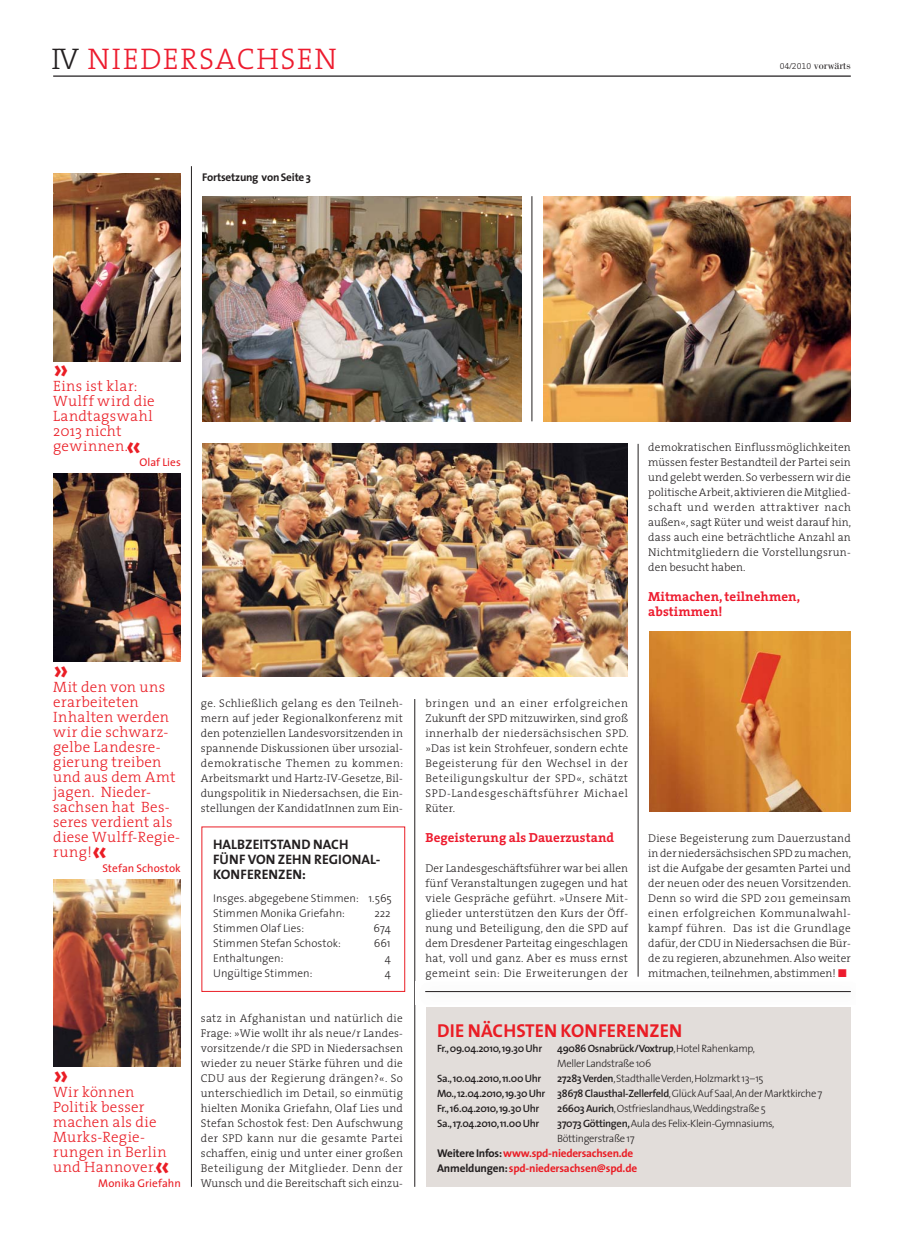
<style>
.page{position:relative;width:904px;height:1241px;background:#fff}
.page>*{position:absolute;margin:0;border:0;box-sizing:border-box;transform-origin:0 0}
.t1{font:30px "The Serif Light Caps";letter-spacing:.05em;color:#ed1b2e}
.t2{font:700 18.75px "The Sans";letter-spacing:.005em;color:#ea1d25}
.t3{font:300 15px/15px "The Serif";letter-spacing:.02em;color:#ea1d25}
.t4{font:700 13.75px/15px "The Sans";letter-spacing:.005em;color:#231f20}
.t5{font:700 13.12px/15px "The Serif";letter-spacing:.005em;color:#ed1b2e}
.t6{font:300 11.25px/15px "The Serif";letter-spacing:.02em;color:#231f20;text-align:justify}
.t7{font:300 11.25px/15px "The Sans";letter-spacing:.005em;color:#231f20}
.t8{font:700 11.25px/15px "The Sans";letter-spacing:-.015em;color:#ea1d25}
.t9{font:11.25px "The Sans";letter-spacing:.005em;color:#ea1d25}
.t10{font:700 11.25px "The Sans";letter-spacing:-.02em;color:#231f20}
.t11{font:11.25px "Bodoni";color:#231f20}
.t12{font:600 10.62px/15px "The Sans";letter-spacing:-.03em;color:#231f20}
.t13{font:300 10.62px/15px "The Sans";letter-spacing:-.03em;color:#231f20}
.s1{color:#231f20}
.s2{font-family:"The Serif Light Expert";font-size:8.75px}
.s3{font-family:"The Sans";font-weight:700;font-size:28.75px}
.s4{color:#ed1b2e}
.s5{font-weight:600}
.s6{font-weight:300}
</style>
<div class="page">
<div style="left:426px;top:1006px;width:424px;height:180px;background:#e2ddda"></div>
<hr style="left:53px;top:75px;width:797px;height:2px;background:#231f20">
<img style="left:544px;top:196px;width:306px;height:225px">
<img style="left:53px;top:474px;width:128px;height:187px">
<img style="left:53px;top:174px;width:128px;height:187px">
<img style="left:53px;top:879px;width:128px;height:187px">
<hr style="left:414px;top:699px;width:1px;height:487px;background:#231f20">
<hr style="left:531px;top:196px;width:1px;height:225px;background:#231f20">
<hr style="left:638px;top:444px;width:1px;height:532px;background:#231f20">
<hr style="left:191px;top:166px;width:1px;height:1020px;background:#231f20">
<img style="left:202px;top:444px;width:425px;height:232px">
<img style="left:649px;top:631px;width:201px;height:180px">
<img style="left:202px;top:196px;width:319px;height:225px">
<img style="left:425px;top:991px;width:426px;height:2px">
<hr style="left:425px;top:991px;width:425px;height:1px;background:#231f20">
<h1 class="t1" style="left:51px;top:41px;width:287px"><span class="s1">IV</span> NIEDERSACHSEN</h1>
<p class="t10" style="left:202px;top:172px;width:110px">Fortsetzung von Seite 3</p>
<p class="t11" style="left:779px;top:61px;width:72px"><span class="s2">04/2010</span> vorwärts</p>
<h3 class="t3" style="left:53px;top:379px;width:103px"><sup>»</sup>Eins ist klar:<br>Wulff wird die<br>Landtagswahl<br>2013 nicht gewinnen.<span class="s3">«</span></h3>
<p class="t9" style="left:139px;top:458px;width:43px">Olaf Lies</p>
<h3 class="t3" style="left:53px;top:679px;width:128px"><sup>»</sup>Mit den von uns erarbeiteten<br>Inhalten werden wir die schwarz&shy;gelbe Landesre&shy;gierung treiben und aus dem Amt jagen. Nieder&shy;sachsen hat Bes&shy;seres verdient als diese Wulff-Regie&shy;rung!<span class="s3">«</span></h3>
<p class="t9" style="left:102px;top:863px;width:80px">Stefan Schostok</p>
<h3 class="t3" style="left:53px;top:1084px;width:119px"><sup>»</sup>Wir können<br>Politik besser machen als die<br>Murks-Regie&shy;rungen in Berlin und Hannover.<span class="s3">«</span></h3>
<p class="t9" style="left:98px;top:1178px;width:84px">Monika Griefahn</p>
<p class="t6" style="left:201px;top:695px;width:204px">ge. Schließlich gelang es den Teilneh&shy;mern auf jeder Regionalkonferenz mit den potenziellen Landesvorsitzenden in spannende Diskussionen über ursozial&shy;demokratische Themen zu kommen:<br>Arbeitsmarkt und Hartz-IV-Gesetze, Bil&shy;dungspolitik in Niedersachsen, die Ein&shy;stellungen der KandidatInnen zum Ein-</p>
<p class="t4" style="left:213px;top:837px;width:169px">HALBZEITSTAND NACH<br>FÜNF VON ZEHN REGIONAL-<br>KONFERENZEN:</p>
<p class="t7" style="left:213px;top:891px;width:180px">Insges. abgegebene Stimmen: 1.565<br>Stimmen Monika Griefahn:</p>
<p class="t7" style="left:374px;top:906px;width:18px">222</p>
<p class="t7" style="left:213px;top:921px;width:93px">Stimmen Olaf Lies:</p>
<p class="t7" style="left:373px;top:921px;width:19px">674</p>
<p class="t7" style="left:213px;top:936px;width:129px">Stimmen Stefan Schostok:</p>
<p class="t7" style="left:374px;top:936px;width:18px">661</p>
<p class="t7" style="left:213px;top:951px;width:72px">Enthaltungen:</p>
<p class="t7" style="left:385px;top:951px;width:8px">4</p>
<p class="t7" style="left:213px;top:966px;width:101px">Ungültige Stimmen:</p>
<p class="t7" style="left:385px;top:966px;width:8px">4</p>
<p class="t6" style="left:201px;top:1010px;width:203px">satz in Afghanistan und natürlich die Frage: »Wie wollt ihr als neue/r Landes&shy;vorsitzende/r die SPD in Niedersachsen wieder zu neuer Stärke führen und die CDU aus der Regierung drängen?«. So unterschiedlich im Detail, so einmütig hielten Monika Griefahn, Olaf Lies und Stefan Schostok fest: Den Aufschwung der SPD kann nur die gesamte Partei schaffen, einig und unter einer großen Beteiligung der Mitglieder. Denn der Wunsch und die Bereitschaft sich einzu-</p>
<p class="t6" style="left:648px;top:440px;width:204px">demokratischen Einflussmöglichkeiten müssen fester Bestandteil der Partei sein und gelebt werden. So verbessern wir die politische Arbeit, aktivieren die Mitglied&shy;schaft und werden attraktiver nach außen«, sagt Rüter und weist darauf hin, dass auch eine beträchtliche Anzahl an Nichtmitgliedern die Vorstellungsrun&shy;den besucht haben.</p>
<p class="t5" style="left:648px;top:590px;width:153px">Mitmachen, teilnehmen, abstimmen!</p>
<p class="t6" style="left:425px;top:695px;width:204px">bringen und an einer erfolgreichen Zukunft der SPD mitzuwirken, sind groß innerhalb der niedersächsischen SPD. »Das ist kein Strohfeuer, sondern echte Begeisterung für den Wechsel in der Beteiligungskultur der SPD«, schätzt SPD-Landesgeschäftsführer Michael Rüter.</p>
<p class="t5" style="left:425px;top:830px;width:190px">Begeisterung als Dauerzustand</p>
<p class="t6" style="left:425px;top:860px;width:204px">Der Landesgeschäftsführer war bei allen fünf Veranstaltungen zugegen und hat viele Gespräche geführt. »Unsere Mit&shy;glieder unterstützen den Kurs der Öff&shy;nung und Beteiligung, den die SPD auf dem Dresdener Parteitag eingeschlagen hat, voll und ganz. Aber es muss ernst gemeint sein: Die Erweiterungen der</p>
<p class="t6" style="left:648px;top:830px;width:204px">Diese Begeisterung zum Dauerzustand in der niedersächsischen SPD zu machen, ist die Aufgabe der gesamten Partei und der neuen oder des neuen Vorsitzenden.<br>Denn so wird die SPD 2011 gemeinsam einen erfolgreichen Kommunalwahl&shy;kampf führen. Das ist die Grundlage dafür, der CDU in Niedersachsen die Bür&shy;de zu regieren, abzunehmen. Also weiter mitmachen, teilnehmen, abstimmen! <span class="s4">■</span></p>
<h2 class="t2" style="left:437px;top:1020px;width:246px">DIE NÄCHSTEN KONFERENZEN</h2>
<p class="t12" style="left:437px;top:1041px;width:107px">Fr., 09.04.2010, 19.30 Uhr</p>
<p class="t13" style="left:557px;top:1041px;width:199px"><span class="s5">49086 Osnabrück/Voxtrup</span>, Hotel Rahenkamp,<br>Meller Landstraße 106</p>
<p class="t12" style="left:437px;top:1071px;width:106px">Sa., 10.04.2010, 11.00 Uhr</p>
<p class="t12" style="left:437px;top:1071px;width:387px;text-indent:120px">27283 Verden<span class="s6">, Stadthalle Verden, Holzmarkt 13–15<br></span>Mo., 12.04.2010, 19.30 Uhr 38678 Clausthal-Zellerfeld<span class="s6">, Glück Auf Saal, An der Marktkirche 7<br></span>Fr., 16.04.2010, 19.30 Uhr</p>
<p class="t13" style="left:557px;top:1101px;width:210px"><span class="s5">26603 Aurich</span>, Ostfrieslandhaus,Weddingstraße 5</p>
<p class="t12" style="left:437px;top:1116px;width:104px">Sa., 17.04.2010, 11.00 Uhr</p>
<p class="t13" style="left:557px;top:1116px;width:219px"><span class="s5">37073 Göttingen,</span> Aula des Felix-Klein-Gymnasiums,<br>Böttingerstraße 17</p>
<p class="t8" style="left:437px;top:1145px;width:202px"><span class="s1">Weitere Infos:</span> www.spd-niedersachsen.de<br><span class="s1">Anmeldungen:</span> spd-niedersachsen@spd.de</p>
</div>
